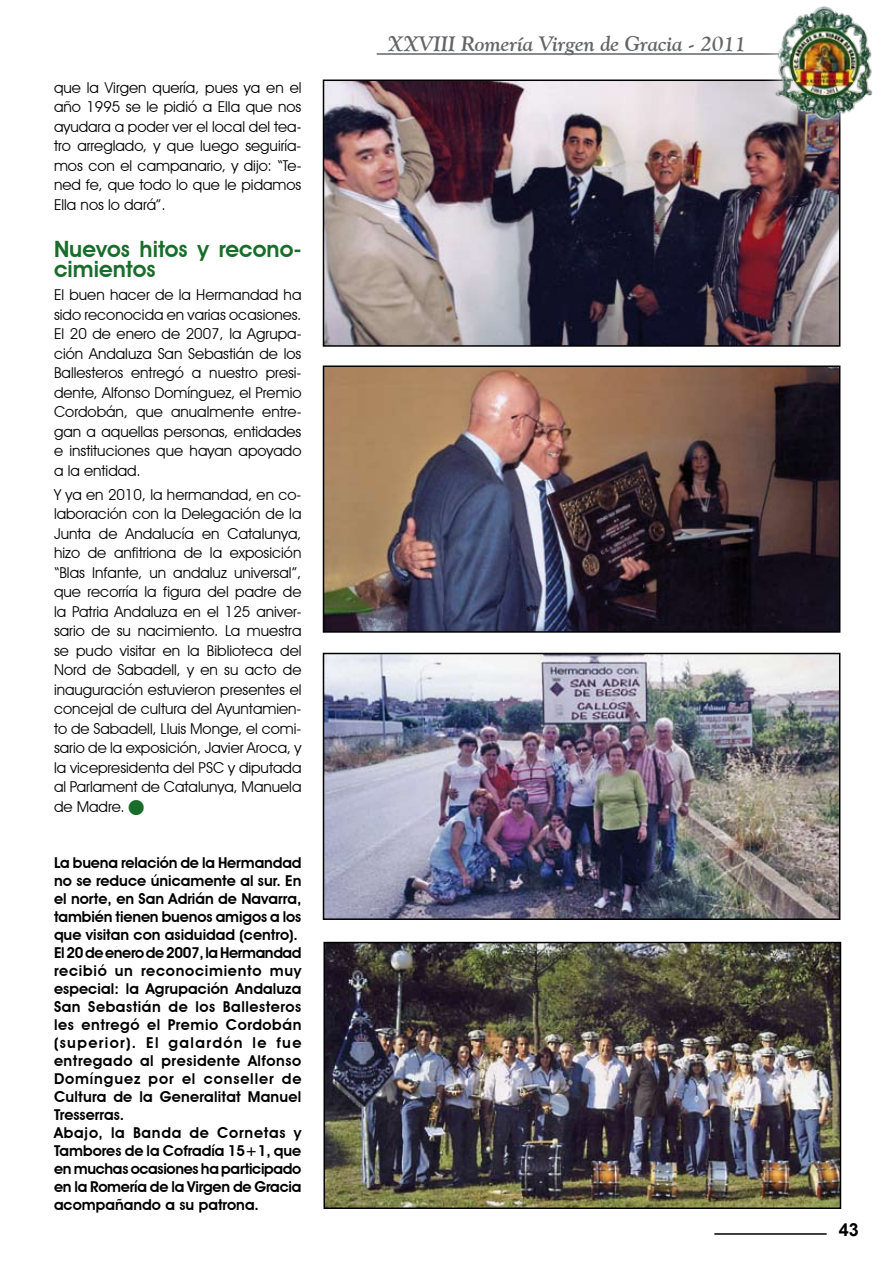
<style>
.page{position:relative;width:893px;height:1263px;background:#fff}
.page>*{position:absolute;margin:0;border:0;box-sizing:border-box;transform-origin:0 0}
.t1{font:600 22.5px/19.5px "Avant Garde IT Cby BT";color:#196d2a}
.t2{font:italic 700 21px "Goudy Old Style BT";color:#646567}
.t3{font:700 18px "Arial";color:#000}
.t4{font:15px/19.5px "Avant Garde IT Cby BT";color:#000;text-align:justify}
.t5{font:600 15px/18px "Avant Garde IT Cby BT";color:#000}
.s1{color:#196d2a}
</style>
<div class="page">
<hr style="left:714px;top:1233px;width:113px;height:2px;background:#000">
<hr style="left:377px;top:53px;width:453px;height:2px;background:#646567">
<img style="left:326px;top:656px;width:511px;height:261px">
<div style="left:323px;top:653px;width:517px;height:267px;border:2px solid #000"></div>
<img style="left:326px;top:368px;width:511px;height:262px">
<div style="left:323px;top:365px;width:517px;height:268px;border:2px solid #000"></div>
<img style="left:326px;top:83px;width:511px;height:261px">
<div style="left:323px;top:80px;width:517px;height:267px;border:2px solid #000"></div>
<img style="left:326px;top:945px;width:512px;height:261px">
<div style="left:323px;top:942px;width:518px;height:267px;border:2px solid #000"></div>
<div style="left:758px;top:0;width:135px;height:152px;background:#fff;opacity:.94"></div>
<img style="left:765px;top:0;width:128px;height:121px">
<p class="t4" style="left:54px;top:77px;width:249px">que la Virgen quería, pues ya en el año 1995 se le pidió a Ella que nos ayudara a poder ver el local del tea&shy;tro arreglado, y que luego seguiría&shy;mos con el campanario, y dijo: “Te&shy;ned fe, que todo lo que le pidamos Ella nos lo dará”.</p>
<h1 class="t1" style="left:54px;top:239px;width:249px">Nuevos hitos y recono&shy;cimientos</h1>
<p class="t4" style="left:54px;top:285px;width:249px">El buen hacer de la Hermandad ha sido reconocida en varias ocasiones.<br>El 20 de enero de 2007, la Agrupa&shy;ción Andaluza San Sebastián de los Ballesteros entregó a nuestro presi&shy;dente, Alfonso Domínguez, el Premio Cordobán, que anualmente entre&shy;gan a aquellas personas, entidades e instituciones que hayan apoyado a la entidad.</p>
<p class="t4" style="left:54px;top:484px;width:249px">Y ya en 2010, la hermandad, en co&shy;laboración con la Delegación de la Junta de Andalucía en Catalunya, hizo de anfitriona de la exposición “Blas Infante, un andaluz universal”, que recorría la figura del padre de la Patria Andaluza en el 125 aniver&shy;sario de su nacimiento. La muestra se pudo visitar en la Biblioteca del Nord de Sabadell, y en su acto de inauguración estuvieron presentes el concejal de cultura del Ayuntamien&shy;to de Sabadell, Lluis Monge, el comi&shy;sario de la exposición, Javier Aroca, y la vicepresidenta del PSC y diputada al Parlament de Catalunya, Manuela de Madre. <span class="s1">■</span></p>
<p class="t5" style="left:54px;top:854px;width:249px">La buena relación de la Hermandad no se reduce únicamente al sur. En el norte, en San Adrián de Navarra, también tienen buenos amigos a los que visitan con asiduidad (centro).<br>El 20 de enero de 2007, la Hermandad recibió un reconocimiento muy especial: la Agrupación Andaluza<br>San Sebastián de los Ballesteros les entregó el Premio Cordobán (superior). El galardón le fue entregado al presidente Alfonso<br>Domínguez por el conseller de<br>Cultura de la Generalitat Manuel<br>Tresserras.<br>Abajo, la Banda de Cornetas y<br>Tambores de la Cofradía 15+1, que en muchas ocasiones ha participado en la Romería de la Virgen de Gracia acompañando a su patrona.</p>
<h2 class="t2" style="left:388px;top:31px;width:360px">XXVIII Romería Virgen de Gracia - 2011</h2>
<p class="t3" style="left:839px;top:1217px;width:22px">43</p>
</div>
